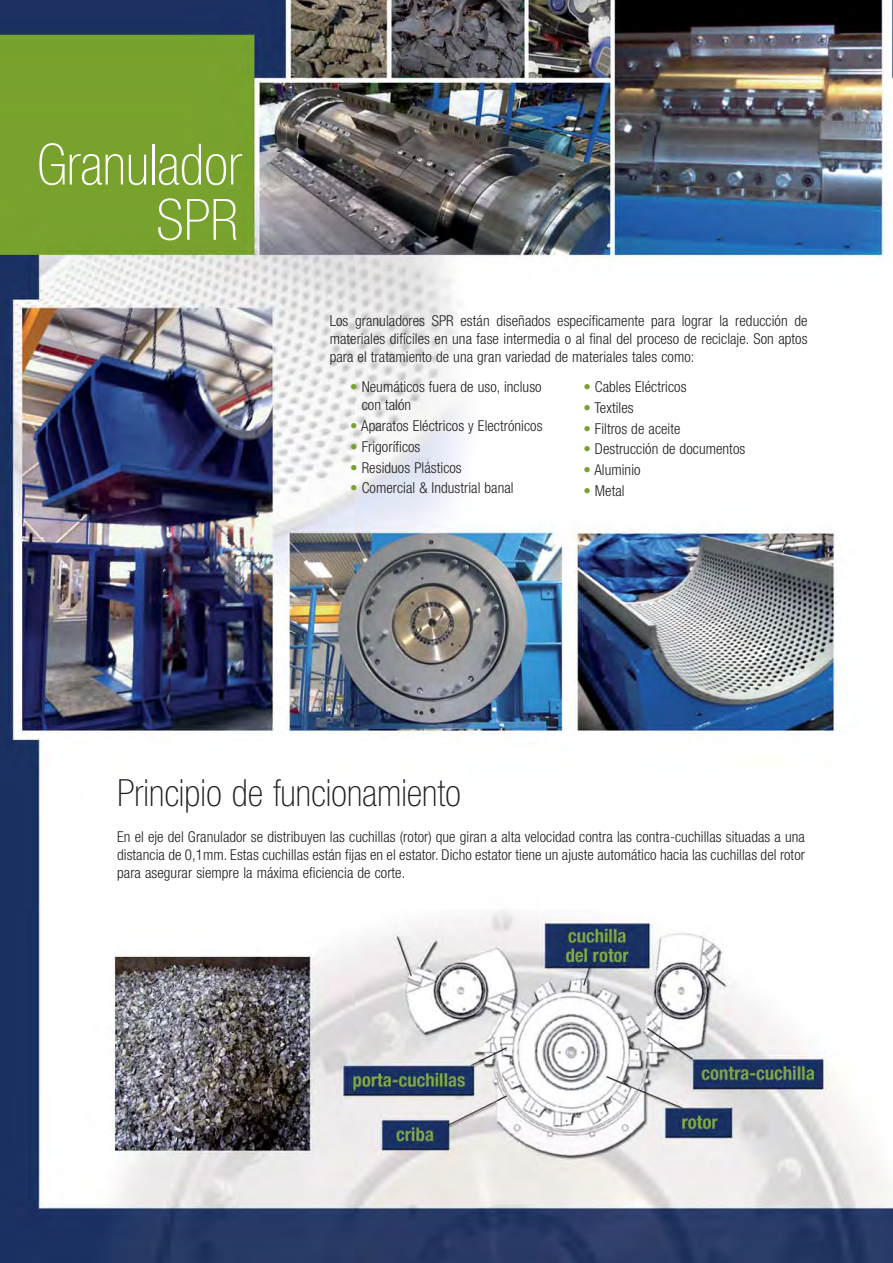
<style>
.page{position:relative;width:893px;height:1263px;background:#fff}
.page>*{position:absolute;margin:0;border:0;box-sizing:border-box;transform-origin:0 0}
.t1{font:100 condensed 57px/55.2px "Helvetica Neue";color:#fff;text-align:right}
.t2{font:100 condensed 37.5px "Helvetica Neue";color:#231f20}
.t3{font:300 condensed 15px/18px "Helvetica Neue";letter-spacing:.005em;color:#231f20;text-align:justify}
.s1{color:#78a22f}
</style>
<div class="page">
<img style="left:0;top:0;width:893px;height:1263px">
<h1 class="t1" style="left:37px;top:142px;width:206px">Granulador<br>SPR</h1>
<p class="t3" style="left:330px;top:313px;width:479px">Los granuladores SPR están diseñados específicamente para lograr la reducción de materiales difíciles en una fase intermedia o al final del proceso de reciclaje. Son aptos para el tratamiento de una gran variedad de materiales tales como:</p>
<p class="t3" style="left:362px;top:379px;width:181px;text-indent:-11px"><span class="s1">•</span> Neumáticos fuera de uso, incluso con talón</p>
<p class="t3" style="left:350px;top:417px;width:194px"><span class="s1">•</span> Aparatos Eléctricos y Electrónicos</p>
<p class="t3" style="left:350px;top:438px;width:72px"><span class="s1">•</span> Frigoríficos</p>
<p class="t3" style="left:350px;top:459px;width:113px"><span class="s1">•</span> Residuos Plásticos</p>
<p class="t3" style="left:350px;top:480px;width:165px"><span class="s1">•</span> Comercial &amp; Industrial banal</p>
<p class="t3" style="left:583px;top:378px;width:105px"><span class="s1">•</span> Cables Eléctricos</p>
<p class="t3" style="left:583px;top:399px;width:52px"><span class="s1">•</span> Textiles</p>
<p class="t3" style="left:583px;top:420px;width:99px"><span class="s1">•</span> Filtros de aceite</p>
<p class="t3" style="left:583px;top:441px;width:163px"><span class="s1">•</span> Destrucción de documentos</p>
<p class="t3" style="left:583px;top:462px;width:59px"><span class="s1">•</span> Aluminio</p>
<p class="t3" style="left:583px;top:483px;width:43px"><span class="s1">•</span> Metal</p>
<h2 class="t2" style="left:117px;top:779px;width:345px">Principio de funcionamiento</h2>
<p class="t3" style="left:117px;top:829px;width:689px">En el eje del Granulador se distribuyen las cuchillas (rotor) que giran a alta velocidad contra las contra-cuchillas situadas a una distancia de 0,1mm. Estas cuchillas están fijas en el estator. Dicho estator tiene un ajuste automático hacia las cuchillas del rotor para asegurar siempre la máxima eficiencia de corte.</p>
</div>
